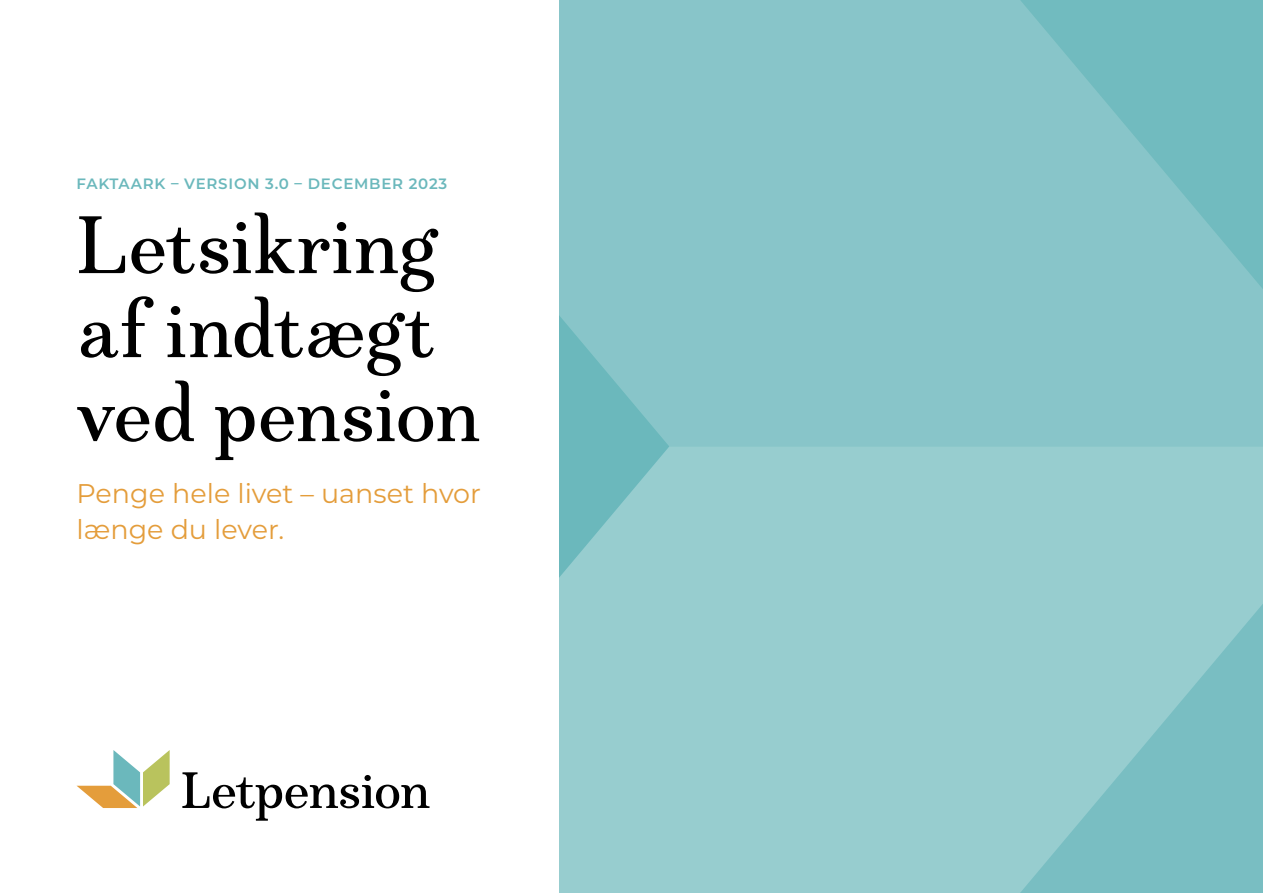
<style>
.page{position:relative;width:1263px;height:893px;background:#fff}
.page>*{position:absolute;margin:0;border:0;box-sizing:border-box;transform-origin:0 0}
.t1{font:81px/84px "Marcia";letter-spacing:-.01em;color:#000}
.t2{font:27px/36px "Montserrat";color:#e49d3b}
.t3{font:600 15px "Montserrat";letter-spacing:.05em;color:#6bb8bc}
</style>
<div class="page">
<svg style="left:77px;top:750px;width:93px;height:58px"></svg>
<svg style="left:182px;top:772px;width:247px;height:49px"></svg>
<div style="left:559px;top:446px;width:360px;height:447px;background:#97cdcf"></div>
<svg style="left:919px;top:446px;width:344px;height:447px;background:#90c9cc"></svg>
<div style="left:559px;top:0;width:360px;height:446px;background:#88c5c9"></div>
<svg style="left:919px;top:0;width:344px;height:446px;background:#82c2c6"></svg>
<p class="t3" style="left:77px;top:173px;width:372px">FAKTAARK – VERSION 3.0 – DECEMBER 2023</p>
<h1 class="t1" style="left:77px;top:203px;width:405px">Letsikring af indtægt ved pension</h1>
<p class="t2" style="left:77px;top:474px;width:406px">Penge hele livet – uanset hvor længe du lever.</p>
</div>
